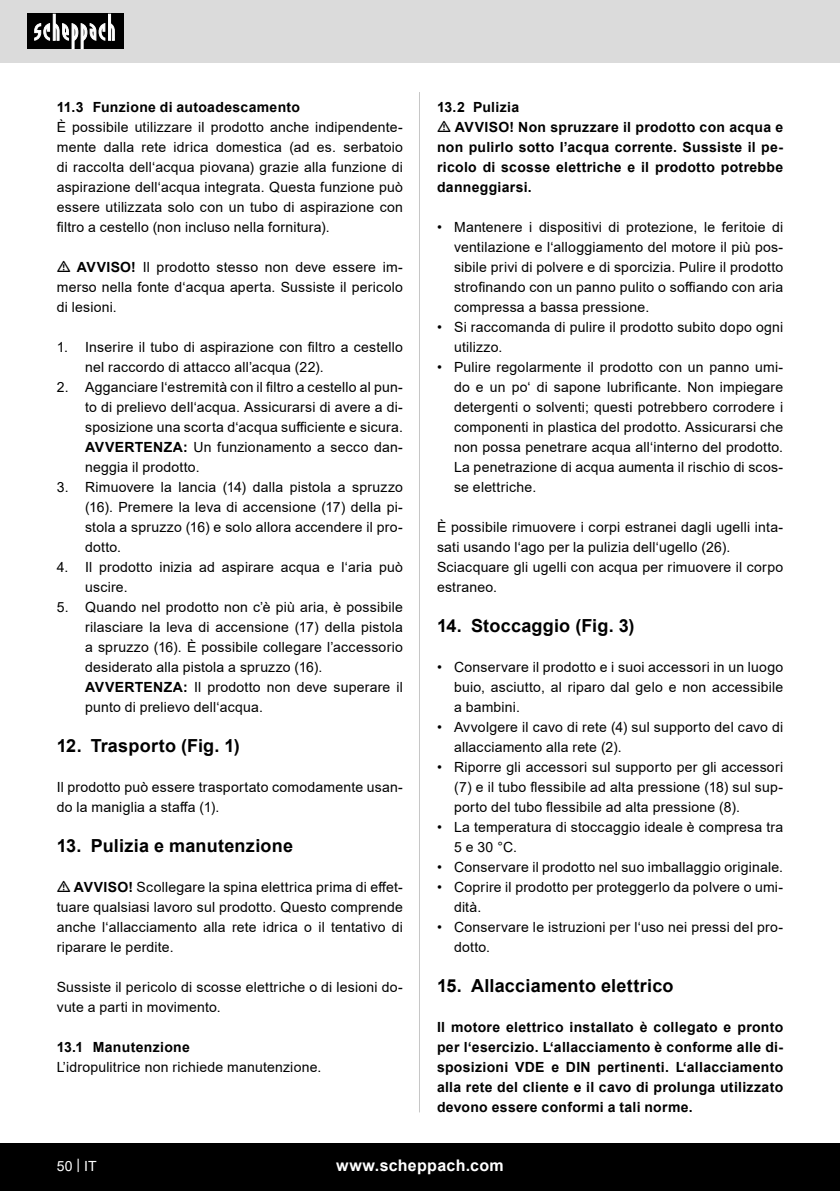
<style>
.page{position:relative;width:840px;height:1191px;background:#fff}
.page>*{position:absolute;margin:0;border:0;box-sizing:border-box;transform-origin:0 0}
.t1{font:700 18px "Arial";letter-spacing:.015em;color:#000}
.t2{font:700 16px "Arial";letter-spacing:.02em;color:#fff}
.Basiseinstellung{font:14px/20px "Arial";letter-spacing:.015em;color:#000}
.t3{font:700 14px/20px "Arial";letter-spacing:.02em;color:#000;text-align:justify}
.t4{font:14px "Arial";color:#fff}
.s1{font-weight:700}
</style>
<div class="page">
<div style="left:0;top:0;width:839px;height:63px;background:#dbdbdb"></div>
<div style="left:0;top:1143px;width:839px;height:48px;background:#000"></div>
<div style="left:27px;top:14px;width:96px;height:35px;background:#000"></div>
<svg style="left:34px;top:14px;width:81px;height:35px"></svg>
<hr style="left:419px;top:92px;width:1px;height:1020px;background:#c7c7c7">
<p class="t3" style="left:57px;top:97px;width:245px">11.3 Funzione di autoadescamento</p>
<p class="Basiseinstellung" style="left:57px;top:117px;width:347px;text-align:justify">È possibile utilizzare il prodotto anche indipendente&shy;mente dalla rete idrica domestica (ad es. serbatoio di raccolta dell‘acqua piovana) grazie alla funzione di aspirazione dell‘acqua integrata. Questa funzione può essere utilizzata solo con un tubo di aspirazione con filtro a cestello (non incluso nella fornitura).</p>
<p class="Basiseinstellung" style="left:57px;top:257px;width:347px;text-align:justify;text-indent:20px"><span class="s1">AVVISO!</span> Il prodotto stesso non deve essere im&shy;merso nella fonte d‘acqua aperta. Sussiste il pericolo di lesioni.</p>
<p class="Basiseinstellung" style="left:85px;top:337px;width:319px;text-indent:-28px">1. Inserire il tubo di aspirazione con filtro a cestello nel raccordo di attacco all’acqua (22).</p>
<p class="Basiseinstellung" style="left:85px;top:377px;width:319px;text-align:justify;text-indent:-28px">2. Agganciare l‘estremità con il filtro a cestello al pun&shy;to di prelievo dell‘acqua. Assicurarsi di avere a di&shy;sposizione una scorta d‘acqua sufficiente e sicura.</p>
<p class="Basiseinstellung" style="left:85px;top:437px;width:319px"><span class="s1">AVVERTENZA:</span> Un funzionamento a secco dan&shy;neggia il prodotto.</p>
<p class="Basiseinstellung" style="left:85px;top:477px;width:319px;text-align:justify;text-indent:-28px">3. Rimuovere la lancia (14) dalla pistola a spruzzo (16). Premere la leva di accensione (17) della pi&shy;stola a spruzzo (16) e solo allora accendere il pro&shy;dotto.</p>
<p class="Basiseinstellung" style="left:85px;top:557px;width:319px;text-indent:-28px">4. Il prodotto inizia ad aspirare acqua e l‘aria può uscire.</p>
<p class="Basiseinstellung" style="left:85px;top:597px;width:319px;text-align:justify;text-indent:-28px">5. Quando nel prodotto non c’è più aria, è possibile rilasciare la leva di accensione (17) della pistola a spruzzo (16). È possibile collegare l’accessorio desiderato alla pistola a spruzzo (16).</p>
<p class="Basiseinstellung" style="left:85px;top:677px;width:319px"><span class="s1">AVVERTENZA:</span> Il prodotto non deve superare il punto di prelievo dell‘acqua.</p>
<p class="t1" style="left:57px;top:733px;width:184px">12. Trasporto (Fig. 1)</p>
<p class="Basiseinstellung" style="left:57px;top:777px;width:347px">Il prodotto può essere trasportato comodamente usan&shy;do la maniglia a staffa (1).</p>
<p class="t1" style="left:57px;top:833px;width:238px">13. Pulizia e manutenzione</p>
<p class="Basiseinstellung" style="left:57px;top:877px;width:347px;text-align:justify;text-indent:17px"><span class="s1">AVVISO!</span> Scollegare la spina elettrica prima di effet&shy;tuare qualsiasi lavoro sul prodotto. Questo comprende anche l‘allacciamento alla rete idrica o il tentativo di riparare le perdite.</p>
<p class="Basiseinstellung" style="left:57px;top:977px;width:347px">Sussiste il pericolo di scosse elettriche o di lesioni do&shy;vute a parti in movimento.</p>
<p class="t3" style="left:57px;top:1037px;width:134px">13.1 Manutenzione</p>
<p class="Basiseinstellung" style="left:57px;top:1057px;width:266px">L’idropulitrice non richiede manutenzione.</p>
<p class="t3" style="left:437px;top:97px;width:84px">13.2 Pulizia</p>
<p class="t3" style="left:437px;top:117px;width:347px;text-indent:18px">AVVISO! Non spruzzare il prodotto con acqua e non pulirlo sotto l’acqua corrente. Sussiste il pe&shy;ricolo di scosse elettriche e il prodotto potrebbe danneggiarsi.</p>
<p class="Basiseinstellung" style="left:454px;top:217px;width:330px;text-align:justify;text-indent:-17px">• Mantenere i dispositivi di protezione, le feritoie di ventilazione e l‘alloggiamento del motore il più pos&shy;sibile privi di polvere e di sporcizia. Pulire il prodotto strofinando con un panno pulito o soffiando con aria compressa a bassa pressione.</p>
<p class="Basiseinstellung" style="left:454px;top:317px;width:330px;text-indent:-17px">• Si raccomanda di pulire il prodotto subito dopo ogni utilizzo.</p>
<p class="Basiseinstellung" style="left:454px;top:357px;width:330px;text-align:justify;text-indent:-17px">• Pulire regolarmente il prodotto con un panno umi&shy;do e un po‘ di sapone lubrificante. Non impiegare detergenti o solventi; questi potrebbero corrodere i componenti in plastica del prodotto. Assicurarsi che non possa penetrare acqua all‘interno del prodotto.<br>La penetrazione di acqua aumenta il rischio di scos&shy;se elettriche.</p>
<p class="Basiseinstellung" style="left:437px;top:517px;width:347px">È possibile rimuovere i corpi estranei dagli ugelli inta&shy;sati usando l‘ago per la pulizia dell‘ugello (26).</p>
<p class="Basiseinstellung" style="left:437px;top:557px;width:347px">Sciacquare gli ugelli con acqua per rimuovere il corpo estraneo.</p>
<p class="t1" style="left:437px;top:613px;width:199px">14. Stoccaggio (Fig. 3)</p>
<p class="Basiseinstellung" style="left:454px;top:657px;width:330px;text-align:justify;text-indent:-17px">• Conservare il prodotto e i suoi accessori in un luogo buio, asciutto, al riparo dal gelo e non accessibile a bambini.</p>
<p class="Basiseinstellung" style="left:454px;top:717px;width:330px;text-indent:-17px">• Avvolgere il cavo di rete (4) sul supporto del cavo di allacciamento alla rete (2).</p>
<p class="Basiseinstellung" style="left:454px;top:757px;width:330px;text-align:justify;text-indent:-17px">• Riporre gli accessori sul supporto per gli accessori (7) e il tubo flessibile ad alta pressione (18) sul sup&shy;porto del tubo flessibile ad alta pressione (8).</p>
<p class="Basiseinstellung" style="left:454px;top:817px;width:330px;text-indent:-17px">• La temperatura di stoccaggio ideale è compresa tra<br>5 e 30 °C.</p>
<p class="Basiseinstellung" style="left:437px;top:857px;width:347px">• Conservare il prodotto nel suo imballaggio originale.</p>
<p class="Basiseinstellung" style="left:454px;top:877px;width:330px;text-indent:-17px">• Coprire il prodotto per proteggerlo da polvere o umi&shy;dità.</p>
<p class="Basiseinstellung" style="left:454px;top:917px;width:330px;text-indent:-17px">• Conservare le istruzioni per l‘uso nei pressi del pro&shy;dotto.</p>
<p class="t1" style="left:437px;top:973px;width:238px">15. Allacciamento elettrico</p>
<p class="t3" style="left:437px;top:1017px;width:347px">Il motore elettrico installato è collegato e pronto per l‘esercizio. L‘allacciamento è conforme alle di&shy;sposizioni VDE e DIN pertinenti. L‘allacciamento alla rete del cliente e il cavo di prolunga utilizzato devono essere conformi a tali norme.</p>
<p class="t4" style="left:57px;top:1156px;width:42px">50 | IT</p>
<p class="t2" style="left:336px;top:1154px;width:169px">www.scheppach.com</p>
</div>
